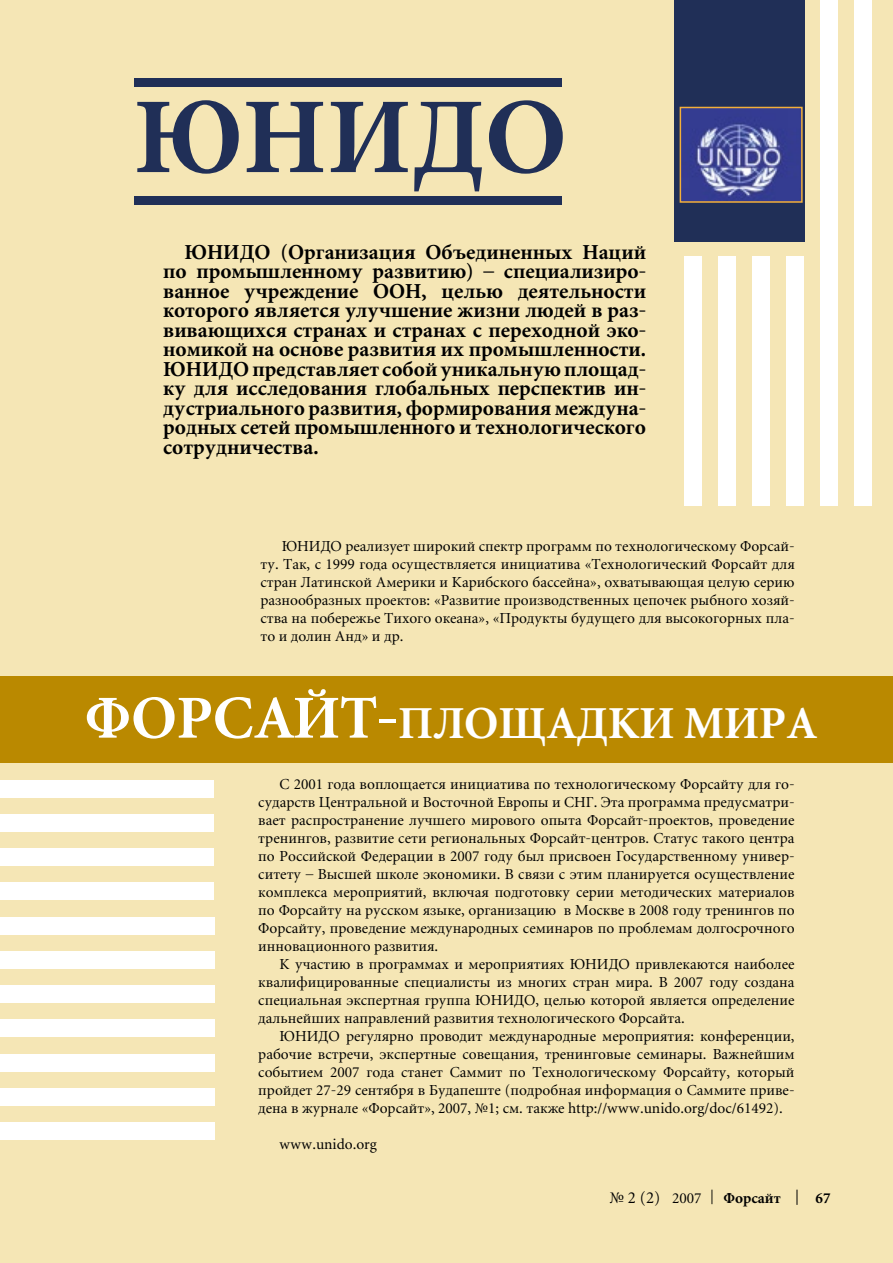
<style>
.page{position:relative;width:893px;height:1263px;background:#f5e6b5}
.page>*{position:absolute;margin:0;border:0;box-sizing:border-box;transform-origin:0 0}
.t1{font:700 108px "Minion Pro";color:#202f57}
.t2{font:700 60px "Miniature";color:#fff}
.t3{font:700 45px "Miniature";color:#fff}
.t4{font:700 21px/19.5px "Miniature";color:#000;text-align:justify}
.t5{font:16.5px "Miniature";color:#000}
.t6{font:15px/18px "Miniature";color:#000;text-align:justify}
.t7{font:700 15px "Miniature";color:#000}
.s1{font-size:60px}
.s2{font-weight:400}
</style>
<div class="page">
<svg style="left:712px;top:1189px;width:1px;height:15px"></svg>
<svg style="left:797px;top:1189px;width:1px;height:16px"></svg>
<div style="left:0;top:676px;width:893px;height:87px;background:#ba8900"></div>
<div style="left:675px;top:0;width:130px;height:241px;background:#202f57"></div>
<img style="left:683px;top:110px;width:117px;height:90px">
<div style="left:680px;top:107px;width:123px;height:96px;border:2px solid #f3af3a"></div>
<div style="left:685px;top:256px;width:17px;height:250px;background:#fff"></div>
<div style="left:719px;top:256px;width:17px;height:250px;background:#fff"></div>
<div style="left:753px;top:256px;width:17px;height:250px;background:#fff"></div>
<div style="left:787px;top:256px;width:17px;height:250px;background:#fff"></div>
<div style="left:821px;top:0;width:17px;height:506px;background:#fff"></div>
<div style="left:855px;top:0;width:17px;height:506px;background:#fff"></div>
<div style="left:0;top:780px;width:214px;height:17px;background:#fff"></div>
<div style="left:0;top:814px;width:214px;height:17px;background:#fff"></div>
<div style="left:0;top:848px;width:214px;height:17px;background:#fff"></div>
<div style="left:0;top:882px;width:214px;height:18px;background:#fff"></div>
<div style="left:0;top:917px;width:214px;height:17px;background:#fff"></div>
<div style="left:0;top:951px;width:214px;height:17px;background:#fff"></div>
<div style="left:0;top:985px;width:214px;height:17px;background:#fff"></div>
<div style="left:0;top:1019px;width:214px;height:17px;background:#fff"></div>
<div style="left:0;top:1054px;width:214px;height:17px;background:#fff"></div>
<div style="left:0;top:1088px;width:214px;height:17px;background:#fff"></div>
<div style="left:0;top:1122px;width:214px;height:17px;background:#fff"></div>
<div style="left:134px;top:78px;width:428px;height:9px;background:#202f57"></div>
<div style="left:134px;top:196px;width:428px;height:8px;background:#202f57"></div>
<h1 class="t1" style="left:133px;top:73px;width:436px">ЮНИДО</h1>
<p class="t4" style="left:163px;top:243px;width:484px;text-indent:21px">ЮНИДО (Организация Объединенных Наций по промышленному развитию) – специализиро&shy;ванное учреждение ООН, целью деятельности кото-рого является улучшение жизни людей в раз&shy;вивающихся странах и странах с переходной эко&shy;номикой на основе развития их промышленности.<br>ЮНИДО представляет собой уникальную площад&shy;ку для исследования глобальных перспектив ин&shy;дустриального развития, формирования междуна&shy;родных сетей промышленного и технологического сотрудничества.</p>
<p class="t6" style="left:260px;top:538px;width:536px;text-align:left;text-indent:21px">ЮНИДО реализует широкий спектр программ по технологическому Форсай&shy;ту. Так, с 1999 года осуществляется инициатива «Технологический Форсайт для стран Латинской Америки и Карибского бассейна», охватывающая целую серию разнообразных проектов: «Развитие производственных цепочек рыбного хозяй&shy;ства на побережье Тихого океана», «Продукты будущего для высокогорных пла&shy;то и долин Анд» и др.</p>
<h2 class="t2" style="left:84px;top:688px;width:89px">Форсайт</h2>
<h3 class="t3" style="left:377px;top:701px;width:123px"><span class="s1">-</span>площадки</h3>
<h3 class="t3" style="left:684px;top:701px;width:35px">мира</h3>
<p class="t6" style="left:258px;top:776px;width:538px;text-indent:21px">С 2001 года воплощается инициатива по технологическому Форсайту для го&shy;сударств Центральной и Восточной Европы и СНГ. Эта программа предусматри&shy;вает распространение лучшего мирового опыта Форсайт-проектов, проведение тренингов, развитие сети региональных Форсайт-центров. Статус такого центра по Российской Федерации в 2007 году был присвоен Государственному универ&shy;ситету – Высшей школе экономики. В связи с этим планируется осуществление комплекса мероприятий, включая подготовку серии методических материалов по Форсайту на русском языке, организацию в Москве в 2008 году тренингов по Форсайту, проведение международных семинаров по проблемам долгосрочного инновационного развития.</p>
<p class="t6" style="left:258px;top:956px;width:538px;text-indent:21px">К участию в программах и мероприятиях ЮНИДО привлекаются наиболее квалифицированные специалисты из многих стран мира. В 2007 году создана специальная экспертная группа ЮНИДО, целью которой является определение дальнейших направлений развития технологического Форсайта.</p>
<p class="t6" style="left:258px;top:1028px;width:538px;text-indent:21px">ЮНИДО регулярно проводит международные мероприятия: конференции, рабочие встречи, экспертные совещания, тренинговые семинары. Важнейшим событием 2007 года станет Саммит по Технологическому Форсайту, который пройдет 27-29 сентября в Будапеште (подробная информация о Саммите приве&shy;дена в журнале «Форсайт», 2007, №1; см. также http://www.unido.org/doc/61492).</p>
<p class="t6" style="left:280px;top:1136px;width:99px">www.unido.org</p>
<p class="t6" style="left:623px;top:1188px;width:80px">№ 2 (2) 2007</p>
<p class="t5" style="left:609px;top:1189px;width:53px">№ 2 (2)</p>
<p class="t7" style="left:729px;top:1189px;width:59px">Форсайт</p>
<p class="t7" style="left:816px;top:1189px;width:16px">67</p>
<p class="t7" style="left:677px;top:1190px;width:105px"><span class="s2">2007</span> Форсайт</p>
</div>
